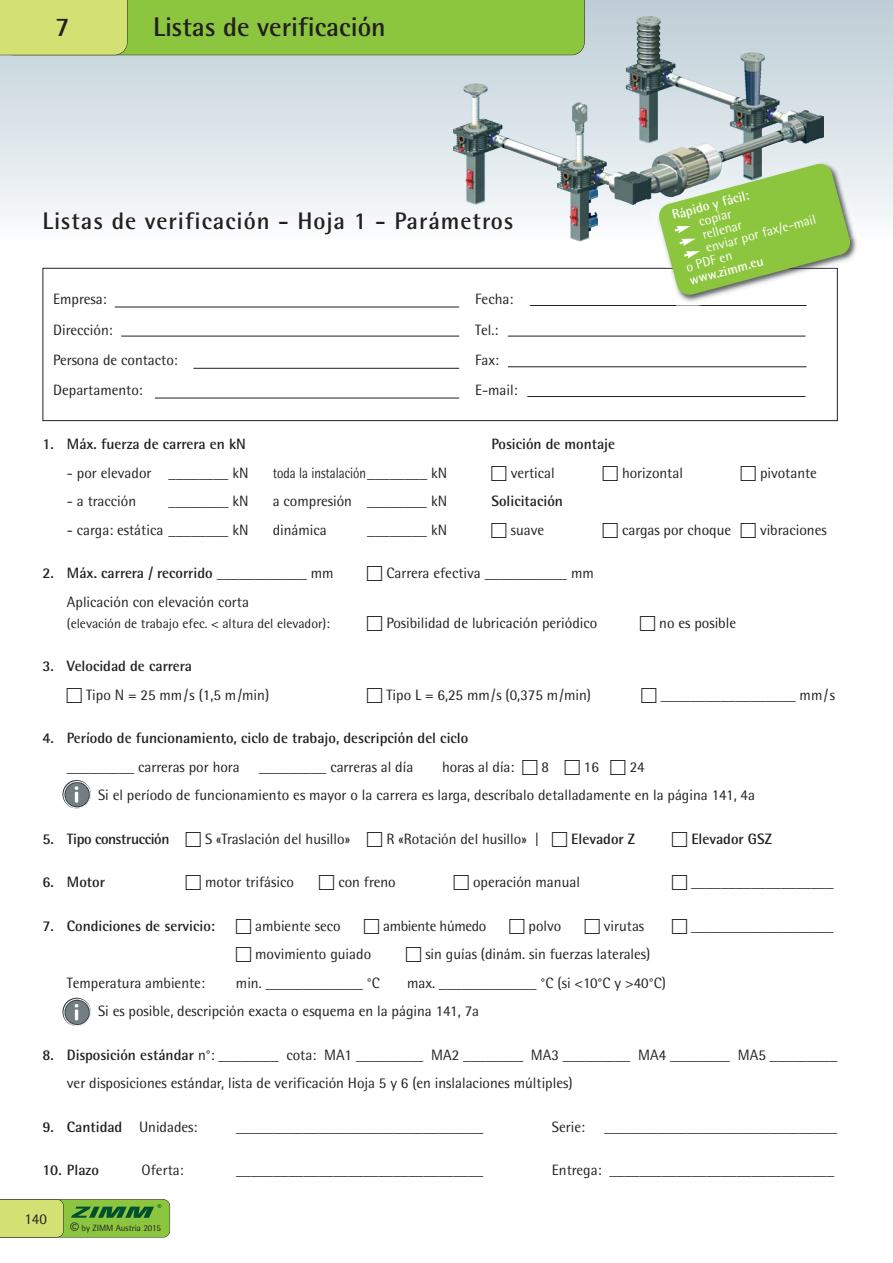
<style>
.page{position:relative;width:893px;height:1263px;background:#fff}
.page>*{position:absolute;margin:0;border:0;box-sizing:border-box;transform-origin:0 0}
.t1{font:700 27px "Rotis Semi Sans";color:#231f20}
.t2{font:700 24px "Rotis Semi Sans";letter-spacing:.04em;color:#231f20}
.t3{font:15px/28.5px "Rotis Semi Sans";color:#231f20}
.t4{font:700 15px "Rotis Semi Sans";color:#231f20}
.t5{font:15px "Rotis Semi Sans";color:#231f20;scale:.85 1}
.t6{font:700 15px "Rotis Semi Sans";letter-spacing:-.025em;color:#231f20}
.t7{font:15px "Rotis Semi Sans";letter-spacing:-.025em;color:#231f20}
.t8{font:13.5px "Rotis Semi Sans";color:#231f20}
.t9{font:13.5px "Rotis Semi Sans";color:#fff}
.t10{font:700 13.5px "Rotis Semi Sans";color:#fff}
.t11{font:9px "Rotis Semi Sans";color:#231f20}
.s1{font-weight:400}
.s2{font-weight:700}
.s3{font-size:18px}
</style>
<div class="page">
<svg style="left:0;top:1199px;width:170px;height:38px;background:#96c150"></svg>
<svg style="left:0;top:0;width:893px;height:238px"></svg>
<svg style="left:0;top:0;width:585px;height:55px;background:#9aca4a"></svg>
<div style="left:43px;top:268px;width:795px;height:153px;border:1px solid #231f20"></div>
<hr style="left:115px;top:307px;width:344px;height:1px;background:#231f20">
<hr style="left:121px;top:336px;width:338px;height:1px;background:#231f20">
<hr style="left:193px;top:368px;width:266px;height:1px;background:#231f20">
<hr style="left:155px;top:398px;width:304px;height:1px;background:#231f20">
<hr style="left:530px;top:305px;width:277px;height:1px;background:#231f20">
<hr style="left:508px;top:336px;width:297px;height:1px;background:#231f20">
<hr style="left:508px;top:366px;width:299px;height:1px;background:#231f20">
<hr style="left:527px;top:396px;width:278px;height:1px;background:#231f20">
<img style="left:453px;top:84px;width:56px;height:54px">
<svg style="left:62px;top:780px;width:29px;height:28px"></svg>
<svg style="left:62px;top:998px;width:29px;height:28px"></svg>
<img style="left:679px;top:296px;width:159px;height:9px">
<img style="left:851px;top:238px;width:6px;height:20px">
<img style="left:649px;top:154px;width:211px;height:84px">
<svg style="left:676px;top:305px;width:24px;height:1px"></svg>
<svg style="left:658px;top:163px;width:193px;height:133px;background:#a3ca74"></svg>
<h1 class="t1" style="left:55px;top:17px;width:16px">7</h1>
<h1 class="t1" style="left:153px;top:17px;width:234px">Listas de verificación</h1>
<h2 class="t2" style="left:43px;top:213px;width:473px">Listas de verificación - Hoja 1 - Parámetros</h2>
<p class="t3" style="left:53px;top:287px;width:55px">Empresa:</p>
<p class="t3" style="left:475px;top:287px;width:40px">Fecha:</p>
<p class="t3" style="left:53px;top:317px;width:61px">Dirección:</p>
<p class="t3" style="left:475px;top:317px;width:25px">Tel.:</p>
<p class="t3" style="left:53px;top:347px;width:126px">Persona de contacto:</p>
<p class="t3" style="left:475px;top:347px;width:25px">Fax:</p>
<p class="t3" style="left:53px;top:377px;width:91px">Departamento:</p>
<p class="t3" style="left:475px;top:377px;width:44px">E-mail:</p>
<p class="t10" style="left:671px;top:210px;width:81px;rotate:-15deg">Rápido y fácil:</p>
<p class="t9" style="left:698px;top:217px;width:35px;rotate:-15deg">copiar</p>
<p class="t9" style="left:701px;top:230px;width:42px;rotate:-15deg">rellenar</p>
<p class="t9" style="left:705px;top:243px;width:115px;rotate:-15deg">enviar por fax/e-mail</p>
<p class="t9" style="left:685px;top:263px;width:49px;rotate:-15deg">o PDF en</p>
<p class="t10" style="left:688px;top:276px;width:78px;rotate:-15deg">www.zimm.eu</p>
<p class="t4" style="left:43px;top:439px;width:205px">1. Máx. fuerza de carrera en kN</p>
<p class="t3" style="left:67px;top:460px;width:183px">- por elevador ________ kN</p>
<p class="t5" style="left:273px;top:467px;width:207px">toda la instalación________ kN</p>
<p class="t3" style="left:67px;top:488px;width:71px">- a tracción</p>
<p class="t3" style="left:169px;top:488px;width:81px">________ kN</p>
<p class="t3" style="left:273px;top:488px;width:176px">a compresión ________ kN</p>
<p class="t3" style="left:67px;top:517px;width:183px">- carga: estática ________ kN</p>
<p class="t3" style="left:273px;top:517px;width:56px">dinámica</p>
<p class="t3" style="left:367px;top:517px;width:81px">________ kN</p>
<p class="t4" style="left:43px;top:568px;width:292px">2. Máx. carrera / recorrido ____<span class="s1">________ mm</span></p>
<p class="t3" style="left:386px;top:560px;width:209px">Carrera efectiva ___________ mm</p>
<p class="t3" style="left:67px;top:589px;width:184px">Aplicación con elevación corta</p>
<p class="t8" style="left:67px;top:618px;width:264px">(elevación de trabajo efec. &lt; altura del elevador):</p>
<p class="t3" style="left:386px;top:610px;width:212px">Posibilidad de lubricación periódico</p>
<p class="t3" style="left:659px;top:610px;width:78px">no es posible</p>
<p class="t4" style="left:43px;top:661px;width:151px">3. Velocidad de carrera</p>
<p class="t3" style="left:86px;top:682px;width:185px">Tipo N = 25 mm/s (1,5 m/min)</p>
<p class="t3" style="left:386px;top:682px;width:206px">Tipo L = 6,25 mm/s (0,375 m/min)</p>
<p class="t3" style="left:661px;top:682px;width:176px">__________________ mm/s</p>
<p class="t4" style="left:43px;top:733px;width:427px">4. Período de funcionamiento, ciclo de trabajo, descripción del ciclo</p>
<p class="t3" style="left:67px;top:754px;width:174px">_________ carreras por hora</p>
<p class="t3" style="left:259px;top:754px;width:156px">_________ carreras al día</p>
<p class="t3" style="left:442px;top:754px;width:74px">horas al día:</p>
<p class="t3" style="left:542px;top:754px;width:9px">8</p>
<p class="t3" style="left:584px;top:754px;width:17px">16</p>
<p class="t4" style="left:492px;top:439px;width:125px">Posición de montaje</p>
<p class="t3" style="left:511px;top:460px;width:46px">vertical</p>
<p class="t3" style="left:622px;top:460px;width:62px">horizontal</p>
<p class="t3" style="left:760px;top:460px;width:59px">pivotante</p>
<p class="t4" style="left:492px;top:496px;width:73px">Solicitación</p>
<p class="t3" style="left:511px;top:517px;width:35px">suave</p>
<p class="t3" style="left:622px;top:517px;width:111px">cargas por choque</p>
<p class="t3" style="left:760px;top:517px;width:68px">vibraciones</p>
<p class="t3" style="left:98px;top:754px;width:658px;text-indent:532px">24<br>Si el período de funcionamiento es mayor o la carrera es larga, descríbalo detalladamente en la página 141, 4a</p>
<p class="t6" style="left:43px;top:833px;width:128px">5. Tipo construcción</p>
<p class="t3" style="left:205px;top:826px;width:146px">S «Traslación del husillo»</p>
<p class="t3" style="left:386px;top:826px;width:154px">R «Rotación del husillo» |</p>
<p class="t4" style="left:571px;top:833px;width:65px">Elevador Z</p>
<p class="t4" style="left:691px;top:833px;width:82px">Elevador GSZ</p>
<p class="t4" style="left:43px;top:877px;width:64px">6. Motor</p>
<p class="t3" style="left:205px;top:869px;width:91px">motor trifásico</p>
<p class="t3" style="left:338px;top:869px;width:59px">con freno</p>
<p class="t3" style="left:473px;top:869px;width:108px">operación manual</p>
<p class="t3" style="left:691px;top:869px;width:144px">___________________</p>
<p class="t4" style="left:43px;top:920px;width:174px">7. Condiciones de servicio:</p>
<p class="t3" style="left:255px;top:913px;width:87px">ambiente seco</p>
<p class="t7" style="left:383px;top:920px;width:105px">ambiente húmedo</p>
<p class="t3" style="left:528px;top:913px;width:34px">polvo</p>
<p class="t3" style="left:604px;top:913px;width:42px">virutas</p>
<p class="t3" style="left:691px;top:913px;width:144px">___________________</p>
<p class="t3" style="left:255px;top:941px;width:118px">movimiento guiado</p>
<p class="t3" style="left:425px;top:941px;width:227px">sin guías (dinám. sin fuerzas laterales)</p>
<p class="t3" style="left:67px;top:970px;width:139px">Temperatura ambiente:</p>
<p class="t3" style="left:236px;top:970px;width:146px">min. _____________ °C</p>
<p class="t3" style="left:98px;top:970px;width:569px;text-indent:309px">max. _____________ °C (si &lt;10°C y &gt;40°C)<br>Si es posible, descripción exacta o esquema en la página 141, 7a</p>
<p class="t3" style="left:67px;top:1042px;width:772px;text-indent:-24px"><span class="s2">8. Disposición estándar</span> n°: ________ cota: MA1 _________ MA2 ________ MA3 _________ MA4 ________ MA5 _________ ver disposiciones estándar, lista de verificación Hoja 5 y 6 (en inslalaciones múltiples)</p>
<p class="t4" style="left:43px;top:1121px;width:156px">9. Cantidad <span class="s1">Unidades:</span></p>
<p class="t3" style="left:236px;top:1114px;width:249px">_________________________________</p>
<p class="t3" style="left:552px;top:1114px;width:35px">Serie:</p>
<p class="t3" style="left:605px;top:1114px;width:234px">_______________________________</p>
<p class="t4" style="left:43px;top:1165px;width:58px">10. Plazo</p>
<p class="t3" style="left:142px;top:1157px;width:44px">Oferta:</p>
<p class="t3" style="left:24px;top:1206px;width:24px">140</p>
<p class="t11" style="left:70px;top:1225px;width:92px"><span class="s3">©</span> by ZIMM Austria 2015</p>
<p class="t3" style="left:236px;top:1157px;width:249px">_________________________________</p>
<p class="t3" style="left:552px;top:1157px;width:284px">Entrega: ______________________________</p>
</div>
